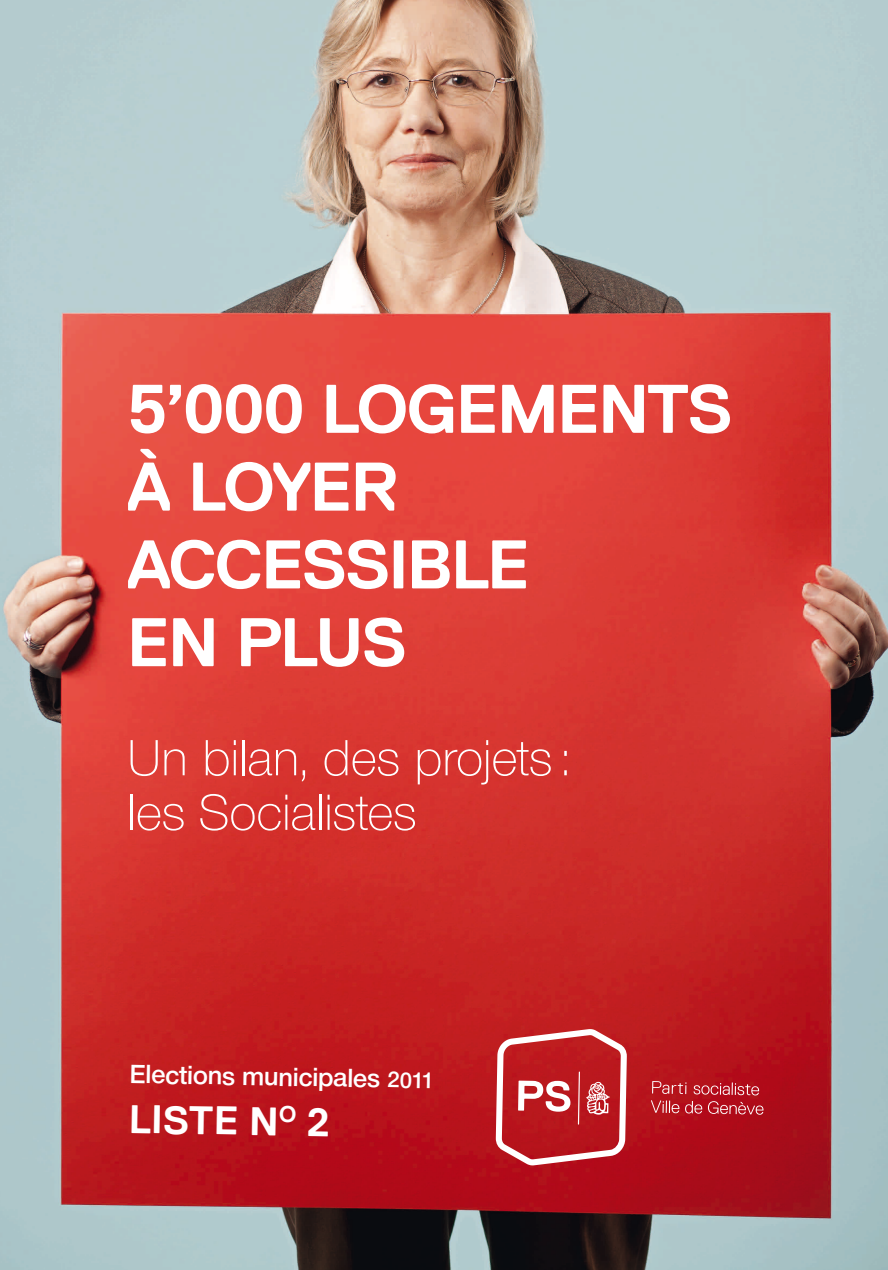
<style>
.page{position:relative;width:888px;height:1270px;background:#fff}
.page>*{position:absolute;margin:0;border:0;box-sizing:border-box;transform-origin:0 0}
.t1{font:700 68.6px/77.8px "Replica";letter-spacing:-.03em;color:#fff}
.t2{font:300 52.74px/54.6px "Nimbus San Nov";letter-spacing:-.02em;color:#fff}
.t3{font:700 39.83px "Replica";color:#fff}
.t4{font:27.37px "Nimbus San Nov Sem Bol";color:#fff}
.s1{font-size:23.77px}
</style>
<div class="page">
<img style="left:0;top:0;width:888px;height:1270px">
<svg style="left:496px;top:1029px;width:131px;height:136px"></svg>
<svg style="left:652px;top:1081px;width:34px;height:13px"></svg>
<svg style="left:694px;top:1082px;width:65px;height:13px"></svg>
<svg style="left:651px;top:1100px;width:28px;height:13px"></svg>
<svg style="left:685px;top:1101px;width:17px;height:13px"></svg>
<svg style="left:708px;top:1101px;width:55px;height:14px"></svg>
<p class="t1" style="left:127px;top:370px;width:608px">5’000 LOGEMENTS<br>À LOYER<br>ACCESSIBLE<br>EN PLUS</p>
<p class="t2" style="left:127px;top:731px;width:446px">Un bilan, des projets : les Socialistes</p>
<p class="t4" style="left:130px;top:1058px;width:306px;rotate:1deg">Elections municipales <span class="s1">2011</span></p>
<p class="t3" style="left:129px;top:1097px;width:202px;rotate:1deg">LISTE N<sup>O</sup> 2</p>
</div>
